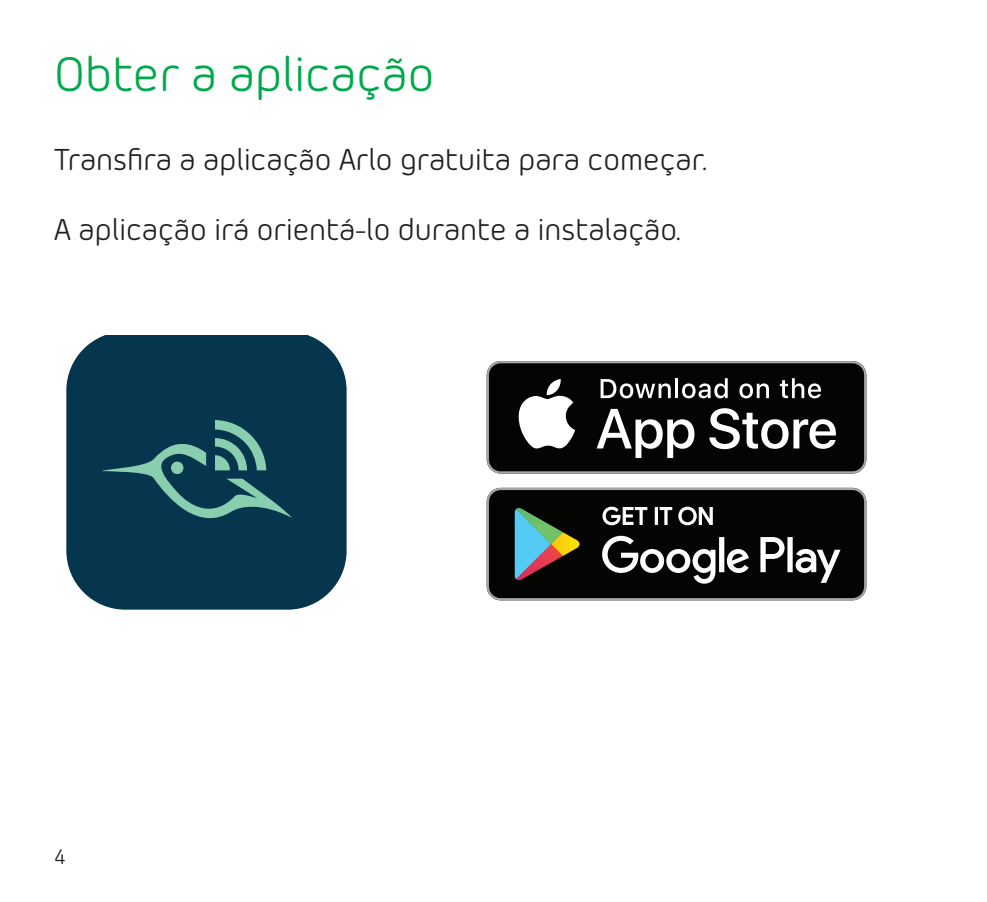
<style>
.page{position:relative;width:987px;height:902px;background:#fff}
.page>*{position:absolute;margin:0;border:0;box-sizing:border-box;transform-origin:0 0}
.h1_head{font:48px "Morebi Rounded";color:#00a94d}
.p0_body{font:30px "Morebi Rounded";color:#231f20}
.t1{font:21px "Morebi Rounded";color:#231f20}
</style>
<div class="page">
<div style="left:66px;top:335px;width:280px;height:274px;background:#05364e"></div>
<svg style="left:102px;top:420px;width:191px;height:112px;background:#1d525f"></svg>
<svg style="left:486px;top:488px;width:380px;height:112px;background:#121311"></svg>
<svg style="left:602px;top:506px;width:45px;height:19px"></svg>
<svg style="left:655px;top:507px;width:17px;height:18px"></svg>
<svg style="left:678px;top:506px;width:34px;height:19px"></svg>
<svg style="left:602px;top:535px;width:238px;height:48px"></svg>
<svg style="left:514px;top:508px;width:66px;height:72px;background:#506458"></svg>
<svg style="left:486px;top:361px;width:380px;height:112px;background:#131412"></svg>
<svg style="left:515px;top:379px;width:60px;height:69px"></svg>
<svg style="left:596px;top:409px;width:98px;height:49px"></svg>
<svg style="left:709px;top:408px;width:126px;height:41px"></svg>
<svg style="left:600px;top:379px;width:70px;height:19px"></svg>
<hr style="left:675px;top:378px;width:3px;height:20px;background:#fff">
<svg style="left:682px;top:378px;width:45px;height:20px"></svg>
<svg style="left:739px;top:383px;width:30px;height:15px"></svg>
<svg style="left:779px;top:378px;width:42px;height:20px"></svg>
<p class="h1_head" style="left:54px;top:41px;width:381px">Obter a aplicação</p>
<p class="p0_body" style="left:54px;top:139px;width:653px">Transfira a aplicação Arlo gratuita para começar.</p>
<p class="p0_body" style="left:54px;top:209px;width:627px">A aplicação irá orientá-lo durante a instalação.</p>
<p class="t1" style="left:54px;top:842px;width:13px">4</p>
</div>
